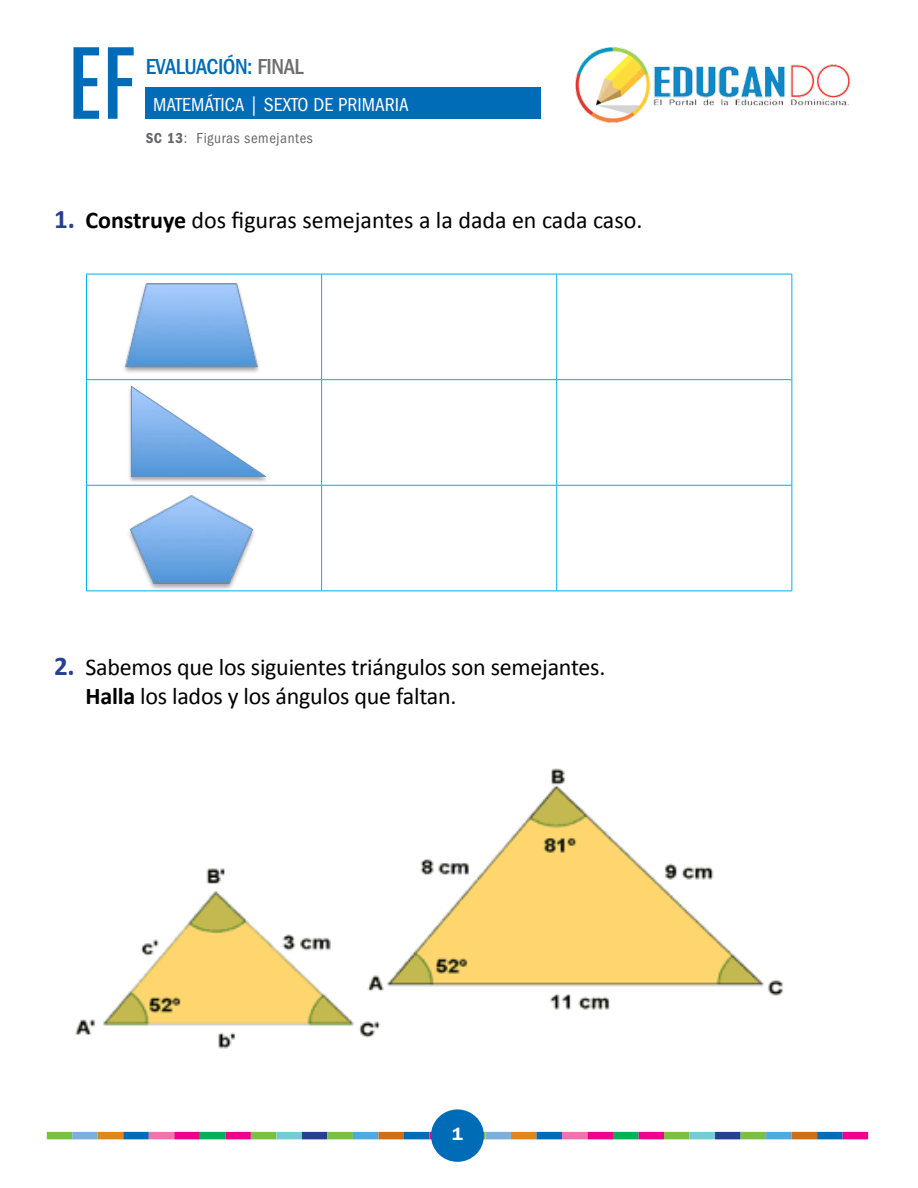
<style>
.page{position:relative;width:918px;height:1188px;background:#fff}
.page>*{position:absolute;margin:0;border:0;box-sizing:border-box;transform-origin:0 0}
.t1{font:500 condensed 94.95px "Futura";color:#006bb6}
.t2{font:24px/28.8px "Calibri";letter-spacing:-.01em;color:#000}
.t3{font:500 condensed 22.5px "ITC Franklin Gothic Std";letter-spacing:-.02em;color:#006bb6}
.t4{font:condensed 19.5px "ITC Franklin Gothic Std";color:#fff}
.t5{font:600 18px "ITC Franklin Gothic Std";color:#fff}
.t6{font:condensed 15px "ITC Franklin Gothic Std";letter-spacing:.04em;color:#656669}
.s1{color:#6d6e71}
.s2{font-family:"ITC Franklin Gothic Std Dm Cd";font-stretch:normal}
.s3{font-weight:700;font-size:27px;color:#25408f}
.s4{font-weight:700}
</style>
<div class="page">
<div style="left:47px;top:1132px;width:25px;height:7px;background:#7ac143"></div>
<div style="left:72px;top:1132px;width:26px;height:7px;background:#7bafde"></div>
<div style="left:98px;top:1132px;width:25px;height:7px;background:#e0861b"></div>
<div style="left:123px;top:1132px;width:26px;height:7px;background:#006bb6"></div>
<div style="left:149px;top:1132px;width:25px;height:7px;background:#f173ac"></div>
<div style="left:174px;top:1132px;width:26px;height:7px;background:#ec008c"></div>
<div style="left:200px;top:1132px;width:25px;height:7px;background:#00b25a"></div>
<div style="left:225px;top:1132px;width:26px;height:7px;background:#ec008c"></div>
<div style="left:251px;top:1132px;width:25px;height:7px;background:#7ac143"></div>
<div style="left:276px;top:1132px;width:26px;height:7px;background:#74cdd4"></div>
<div style="left:302px;top:1132px;width:25px;height:7px;background:#25408f"></div>
<div style="left:327px;top:1132px;width:26px;height:7px;background:#7ac143"></div>
<div style="left:353px;top:1132px;width:25px;height:7px;background:#4faadf"></div>
<div style="left:378px;top:1132px;width:26px;height:7px;background:#ce6e19"></div>
<div style="left:404px;top:1132px;width:25px;height:7px;background:#006bb6"></div>
<div style="left:429px;top:1132px;width:26px;height:7px;background:#ec008c"></div>
<div style="left:460px;top:1132px;width:25px;height:7px;background:#7ac143"></div>
<div style="left:485px;top:1132px;width:26px;height:7px;background:#7bafde"></div>
<div style="left:511px;top:1132px;width:25px;height:7px;background:#e0861b"></div>
<div style="left:536px;top:1132px;width:26px;height:7px;background:#006bb6"></div>
<div style="left:562px;top:1132px;width:25px;height:7px;background:#f173ac"></div>
<div style="left:587px;top:1132px;width:26px;height:7px;background:#ec008c"></div>
<div style="left:613px;top:1132px;width:26px;height:7px;background:#00b25a"></div>
<div style="left:639px;top:1132px;width:25px;height:7px;background:#ec008c"></div>
<div style="left:664px;top:1132px;width:26px;height:7px;background:#7ac143"></div>
<div style="left:690px;top:1132px;width:25px;height:7px;background:#74cdd4"></div>
<div style="left:715px;top:1132px;width:26px;height:7px;background:#25408f"></div>
<div style="left:741px;top:1132px;width:25px;height:7px;background:#7ac143"></div>
<div style="left:766px;top:1132px;width:26px;height:7px;background:#4faadf"></div>
<div style="left:792px;top:1132px;width:25px;height:7px;background:#ce6e19"></div>
<div style="left:817px;top:1132px;width:26px;height:7px;background:#006bb6"></div>
<div style="left:843px;top:1132px;width:25px;height:7px;background:#ec008c"></div>
<div style="left:431px;top:1109px;width:53px;height:53px;background:#006bb6;border-radius:50%"></div>
<hr style="left:86px;top:274px;width:236px;height:1px;background:#00aeef">
<hr style="left:86px;top:274px;width:1px;height:105px;background:#00aeef">
<hr style="left:322px;top:274px;width:235px;height:1px;background:#00aeef">
<hr style="left:321px;top:274px;width:1px;height:105px;background:#00aeef">
<hr style="left:557px;top:274px;width:235px;height:1px;background:#00aeef">
<hr style="left:556px;top:274px;width:1px;height:105px;background:#00aeef">
<hr style="left:791px;top:274px;width:1px;height:105px;background:#00aeef">
<hr style="left:86px;top:379px;width:236px;height:1px;background:#00aeef">
<hr style="left:86px;top:380px;width:1px;height:105px;background:#00aeef">
<hr style="left:322px;top:379px;width:235px;height:1px;background:#00aeef">
<hr style="left:321px;top:380px;width:1px;height:105px;background:#00aeef">
<hr style="left:557px;top:379px;width:235px;height:1px;background:#00aeef">
<hr style="left:556px;top:380px;width:1px;height:105px;background:#00aeef">
<hr style="left:791px;top:380px;width:1px;height:105px;background:#00aeef">
<hr style="left:86px;top:485px;width:236px;height:1px;background:#00aeef">
<hr style="left:86px;top:486px;width:1px;height:104px;background:#00aeef">
<hr style="left:322px;top:485px;width:235px;height:1px;background:#00aeef">
<hr style="left:321px;top:486px;width:1px;height:104px;background:#00aeef">
<hr style="left:557px;top:485px;width:235px;height:1px;background:#00aeef">
<hr style="left:556px;top:486px;width:1px;height:104px;background:#00aeef">
<hr style="left:791px;top:486px;width:1px;height:104px;background:#00aeef">
<hr style="left:86px;top:590px;width:236px;height:1px;background:#00aeef">
<hr style="left:322px;top:590px;width:235px;height:1px;background:#00aeef">
<hr style="left:557px;top:590px;width:235px;height:1px;background:#00aeef">
<img style="left:124px;top:283px;width:135px;height:90px">
<img style="left:126px;top:386px;width:146px;height:99px">
<img style="left:124px;top:495px;width:136px;height:97px">
<img style="left:75px;top:768px;width:709px;height:281px">
<div style="left:146px;top:87px;width:395px;height:31px;background:#006bb6"></div>
<img style="left:575px;top:47px;width:276px;height:76px">
<h1 class="t1" style="left:68px;top:23px;width:69px">EF</h1>
<p class="t3" style="left:146px;top:54px;width:159px">EVALUACIÓN: <span class="s1">FINAL</span></p>
<p class="t4" style="left:153px;top:94px;width:257px">MATEMÁTICA | SEXTO DE PRIMARIA</p>
<p class="t6" style="left:146px;top:130px;width:169px"><span class="s2">SC 13</span>: FIGURAS SEMEJANTES</p>
<p class="t2" style="left:54px;top:204px;width:590px"><span class="s3">1.</span> <span class="s4">Construye</span> dos figuras semejantes a la dada en cada caso.</p>
<p class="t2" style="left:86px;top:651px;width:522px;text-indent:-32px"><span class="s3">2.</span> Sabemos que los siguientes triángulos son semejantes.<br><span class="s4">Halla</span> los lados y los ángulos que faltan.</p>
<p class="t5" style="left:452px;top:1123px;width:12px">1</p>
</div>
